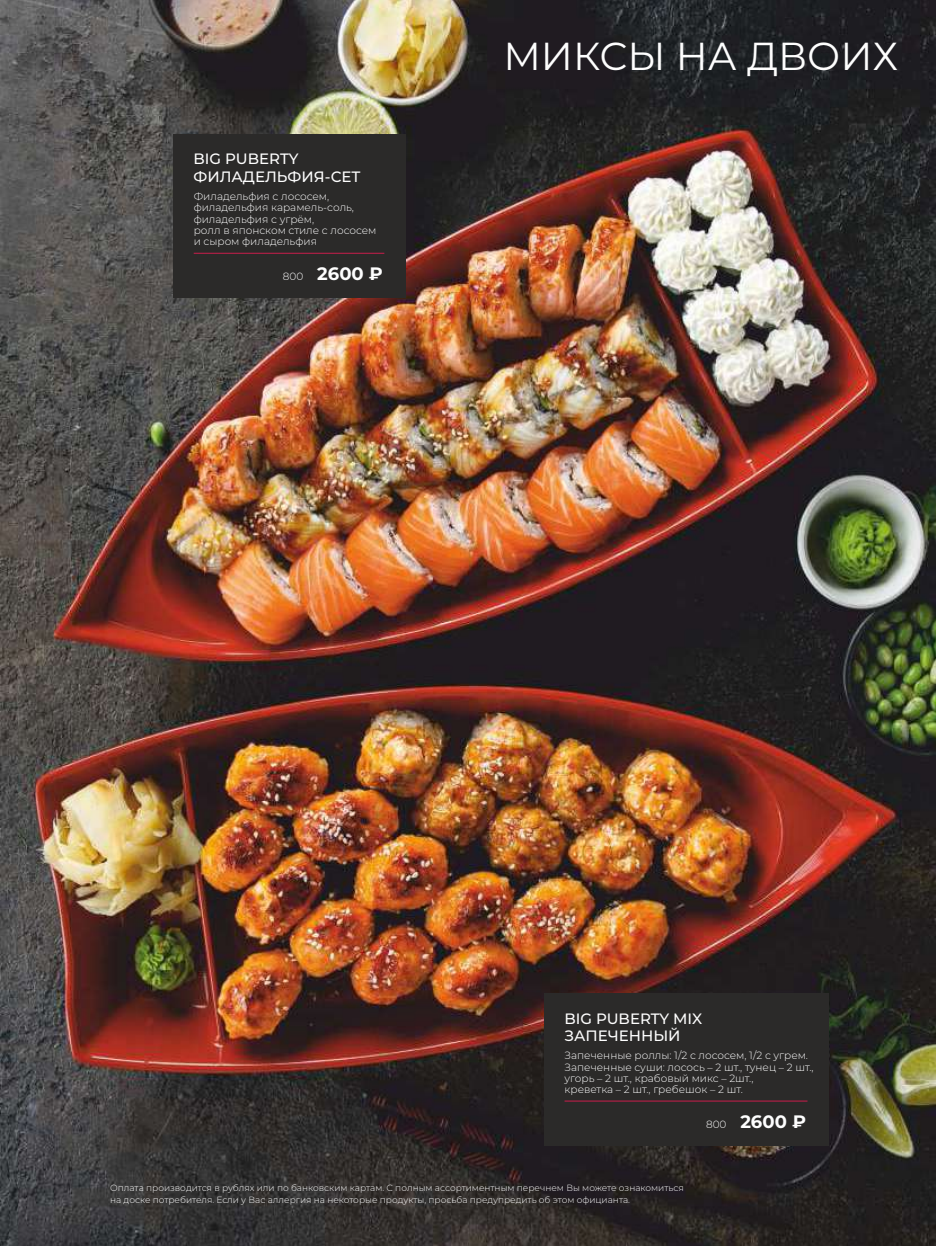
<style>
.page{position:relative;width:936px;height:1246px;background:#fff}
.page>*{position:absolute;margin:0;border:0;box-sizing:border-box;transform-origin:0 0}
.t1{font:39px "Montserrat";color:#fefefe}
.t2{font:700 18px "Montserrat";color:#fefefe}
.t3{font:500 15px/17.5px "Montserrat";color:#fefefe}
.t4{font:300 10.5px/11.4px "Montserrat";color:#fefefe}
.t5{font:300 9px/12.5px "Montserrat";color:#fefefe}
.s1{font-weight:300;font-size:10.5px}
</style>
<div class="page">
<img style="left:0;top:0;width:935px;height:1246px">
<div style="left:173px;top:134px;width:232px;height:164px;background:#2b2a29"></div>
<hr style="left:194px;top:253px;width:190px;height:1px;background:#cb1d4c">
<div style="left:543px;top:993px;width:285px;height:152px;background:#2b2a29"></div>
<hr style="left:564px;top:1100px;width:243px;height:1px;background:#cb1d4c">
<h3 class="t3" style="left:193px;top:150px;width:168px">BIG PUBERTY<br>ФИЛАДЕЛЬФИЯ-СЕТ</h3>
<p class="t4" style="left:194px;top:190px;width:184px">Филадельфия с лососем, филадельфия карамель-соль, филадельфия с угрём,<br>ролл в японском стиле с лососем и сыром филадельфия</p>
<h2 class="t2" style="left:283px;top:263px;width:101px"><span class="s1">800</span> 2600 ₽</h2>
<h1 class="t1" style="left:503px;top:32px;width:396px">МИКСЫ НА ДВОИХ</h1>
<h3 class="t3" style="left:564px;top:1009px;width:139px">BIG PUBERTY MIX<br>ЗАПЕЧЕННЫЙ</h3>
<p class="t4" style="left:564px;top:1050px;width:250px">Запеченные роллы: 1/2 с лососем, 1/2 с угрем.<br>Запеченные суши: лосось – 2 шт., тунец – 2 шт., угорь – 2 шт., крабовый микс – 2шт.,<br>креветка – 2 шт., гребешок – 2 шт.</p>
<h2 class="t2" style="left:706px;top:1110px;width:101px"><span class="s1">800</span> 2600 ₽</h2>
<p class="t5" style="left:110px;top:1181px;width:575px">Оплата производится в рублях или по банковским картам. С полным ассортиментным перечнем Вы можете ознакомиться на доске потребителя. Если у Вас аллергия на некоторые продукты, просьба предупредить об этом официанта.</p>
</div>
